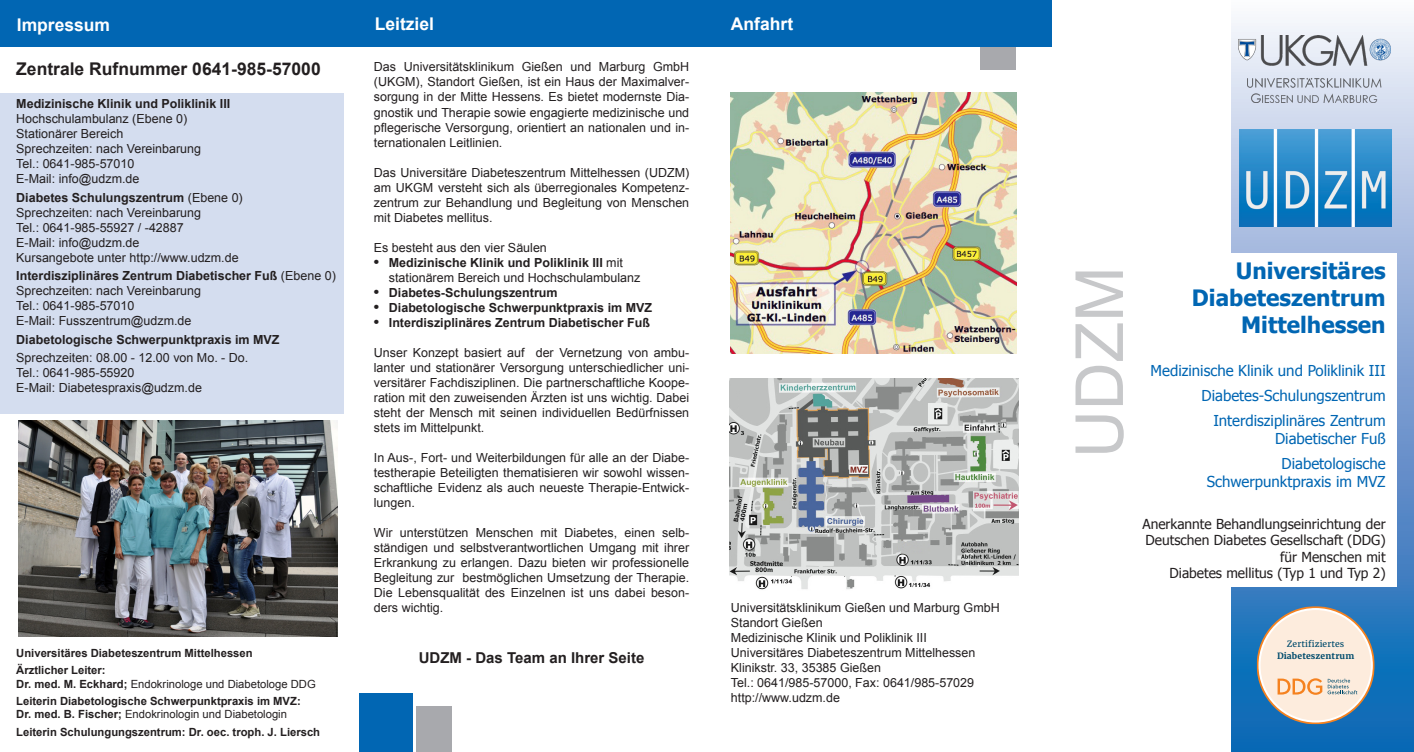
<style>
.page{position:relative;width:1414px;height:752px;background:#fff}
.page>*{position:absolute;margin:0;border:0;box-sizing:border-box;transform-origin:0 0}
.t1{font:66.25px "Arial";color:#c7c8ca}
.t2{font:700 22.5px/27px "Tahoma";color:#0166b3;text-align:right}
.t3{font:700 17.5px "Arial";color:#231f20}
.t4{font:700 17.5px "Arial";color:#fff}
.t5{font:15px/18px "Tahoma";color:#0166b3;text-align:right}
.t6{font:700 15px "Arial";color:#231f20}
.t7{font:13.75px/16.5px "Tahoma";color:#231f20;text-align:right}
.t8{font:12.5px/15px "Arial";color:#231f20;text-align:justify}
.t9{font:700 12.5px "Arial";color:#231f20}
.t10{font:700 11.25px/13.5px "Arial";color:#231f20}
.t11{font:700 8.62px/11.8px "Merriweather";letter-spacing:.015em;color:#004b6c;text-align:center}
.s1{font-weight:700}
.s2{font-weight:400}
.s3{font-weight:700;font-size:15px}
.s4{font-size:15px}
</style>
<div class="page">
<svg style="left:1231px;top:20px;width:183px;height:731px;background:#74a3d2"></svg>
<div style="left:360px;top:693px;width:53px;height:58px;background:#0166b3"></div>
<div style="left:416px;top:706px;width:36px;height:45px;background:#a8a9ad"></div>
<div style="left:980px;top:23px;width:35px;height:46px;background:#a8a9ad"></div>
<div style="left:1135px;top:253px;width:261px;height:333px;background:#fff"></div>
<div style="left:0;top:93px;width:343px;height:320px;background:#d4ddef"></div>
<div style="left:0;top:0;width:1051px;height:46px;background:#0166b3"></div>
<img style="left:1238px;top:35px;width:153px;height:68px">
<img style="left:1239px;top:129px;width:153px;height:97px">
<img style="left:730px;top:93px;width:286px;height:260px">
<img style="left:729px;top:379px;width:289px;height:210px">
<img style="left:19px;top:420px;width:318px;height:216px">
<svg style="left:1256px;top:606px;width:118px;height:118px;background:#cacac9"></svg>
<p class="t4" style="left:17px;top:13px;width:95px">Impressum</p>
<p class="t3" style="left:16px;top:57px;width:306px">Zentrale Rufnummer 0641-985-57000</p>
<p class="t8" style="left:16px;top:96px;width:215px;text-align:left"><span class="s1">Medizinische Klinik und Poliklinik III<br></span>Hochschulambulanz (Ebene 0)<br>Stationärer Bereich<br>Sprechzeiten: nach Vereinbarung<br>Tel.: 0641-985-57010<br>E-Mail: info@udzm.de</p>
<p class="t8" style="left:16px;top:190px;width:228px;text-align:left"><span class="s1">Diabetes Schulungszentrum</span> (Ebene 0)<br>Sprechzeiten: nach Vereinbarung<br>Tel.: 0641-985-55927 / -42887<br>E-Mail: info@udzm.de<br>Kursangebote unter http://www.udzm.de</p>
<p class="t8" style="left:16px;top:268px;width:321px;text-align:left"><span class="s1">Interdisziplinäres Zentrum Diabetischer Fuß</span> (Ebene 0)<br>Sprechzeiten: nach Vereinbarung<br>Tel.: 0641-985-57010<br>E-Mail: Fusszentrum@udzm.de</p>
<p class="t9" style="left:16px;top:331px;width:265px">Diabetologische Schwerpunktpraxis im MVZ</p>
<p class="t8" style="left:16px;top:350px;width:234px;text-align:left">Sprechzeiten: 08.00 - 12.00 von Mo. - Do.<br>Tel.: 0641-985-55920<br>E-Mail: Diabetespraxis@udzm.de</p>
<p class="t10" style="left:16px;top:646px;width:238px">Universitäres Diabeteszentrum Mittelhessen</p>
<p class="t10" style="left:16px;top:663px;width:301px">Ärztlicher Leiter:<br>Dr. med. M. Eckhard; <span class="s2">Endokrinologe und Diabetologe DDG</span></p>
<p class="t10" style="left:16px;top:694px;width:286px">Leiterin Diabetologische Schwerpunktpraxis im MVZ:<br>Dr. med. B. Fischer; <span class="s2">Endokrinologin und Diabetologin</span></p>
<p class="t10" style="left:16px;top:724px;width:305px">Leiterin Schulungungszentrum: Dr. oec. troph. J. Liersch</p>
<p class="t4" style="left:375px;top:13px;width:61px">Leitziel</p>
<p class="t8" style="left:374px;top:60px;width:317px">Das Universitätsklinikum Gießen und Marburg GmbH (UKGM), Standort Gießen, ist ein Haus der Maximalver&shy;sorgung in der Mitte Hessens. Es bietet modernste Dia&shy;gnostik und Therapie sowie engagierte medizinische und pflegerische Versorgung, orientiert an nationalen und in&shy;ternationalen Leitlinien.</p>
<p class="t8" style="left:374px;top:165px;width:317px">Das Universitäre Diabeteszentrum Mittelhessen (UDZM) am UKGM versteht sich als überregionales Kompetenz&shy;zentrum zur Behandlung und Begleitung von Menschen mit Diabetes mellitus.</p>
<p class="t8" style="left:374px;top:240px;width:175px">Es besteht aus den vier Säulen</p>
<p class="t8" style="left:389px;top:255px;width:253px;text-indent:-15px"><span class="s3">•</span> <span class="s1">Medizinische Klinik und Poliklinik III</span> mit stationärem Bereich und Hochschulambulanz</p>
<p class="t9" style="left:374px;top:284px;width:185px"><span class="s4">•</span> Diabetes-Schulungszentrum</p>
<p class="t9" style="left:374px;top:299px;width:280px"><span class="s4">•</span> Diabetologische Schwerpunktpraxis im MVZ</p>
<p class="t9" style="left:374px;top:314px;width:278px"><span class="s4">•</span> Interdisziplinäres Zentrum Diabetischer Fuß</p>
<p class="t8" style="left:374px;top:345px;width:317px">Unser Konzept basiert auf der Vernetzung von ambu&shy;lanter und stationärer Versorgung unterschiedlicher uni&shy;versitärer Fachdisziplinen. Die partnerschaftliche Koope&shy;ration mit den zuweisenden Ärzten ist uns wichtig. Dabei steht der Mensch mit seinen individuellen Bedürfnissen stets im Mittelpunkt.</p>
<p class="t8" style="left:374px;top:450px;width:317px">In Aus-, Fort- und Weiterbildungen für alle an der Diabe&shy;testherapie Beteiligten thematisieren wir sowohl wissen&shy;schaftliche Evidenz als auch neueste Therapie-Entwick&shy;lungen.</p>
<p class="t8" style="left:374px;top:525px;width:317px">Wir unterstützen Menschen mit Diabetes, einen selb&shy;ständigen und selbstverantwortlichen Umgang mit ihrer Erkrankung zu erlangen. Dazu bieten wir professionelle Begleitung zur bestmöglichen Umsetzung der Therapie.<br>Die Lebensqualität des Einzelnen ist uns dabei beson&shy;ders wichtig.</p>
<p class="t6" style="left:419px;top:647px;width:227px">UDZM - Das Team an Ihrer Seite</p>
<p class="t4" style="left:731px;top:12px;width:64px">Anfahrt</p>
<p class="t8" style="left:731px;top:600px;width:270px">Universitätsklinikum Gießen und Marburg GmbH</p>
<p class="t8" style="left:731px;top:615px;width:93px">Standort Gießen</p>
<p class="t8" style="left:731px;top:630px;width:197px">Medizinische Klinik und Poliklinik III</p>
<p class="t8" style="left:731px;top:645px;width:246px">Universitäres Diabeteszentrum Mittelhessen</p>
<p class="t8" style="left:731px;top:660px;width:152px">Klinikstr. 33, 35385 Gießen</p>
<p class="t8" style="left:731px;top:675px;width:245px">Tel.: 0641/985-57000, Fax: 0641/985-57029</p>
<p class="t8" style="left:731px;top:690px;width:111px">http://www.udzm.de</p>
<p class="t1" style="left:1056px;top:458px;width:193px;rotate:-90deg">UDZM</p>
<p class="t2" style="left:1192px;top:255px;width:195px">Universitäres<br>Diabeteszentrum<br>Mittelhessen</p>
<p class="t5" style="left:1150px;top:360px;width:237px">Medizinische Klinik und Poliklinik III</p>
<p class="t5" style="left:1201px;top:385px;width:185px">Diabetes-Schulungszentrum</p>
<p class="t5" style="left:1213px;top:410px;width:174px">Interdisziplinäres Zentrum<br>Diabetischer Fuß</p>
<p class="t5" style="left:1207px;top:454px;width:180px">Diabetologische<br>Schwerpunktpraxis im MVZ</p>
<p class="t7" style="left:1142px;top:514px;width:245px">Anerkannte Behandlungseinrichtung der Deutschen Diabetes Gesellschaft (DDG) für Menschen mit<br>Diabetes mellitus (Typ 1 und Typ 2)</p>
<p class="t11" style="left:1277px;top:638px;width:79px"><span class="s2">Zertifiziertes<br></span>Diabeteszentrum</p>
</div>
